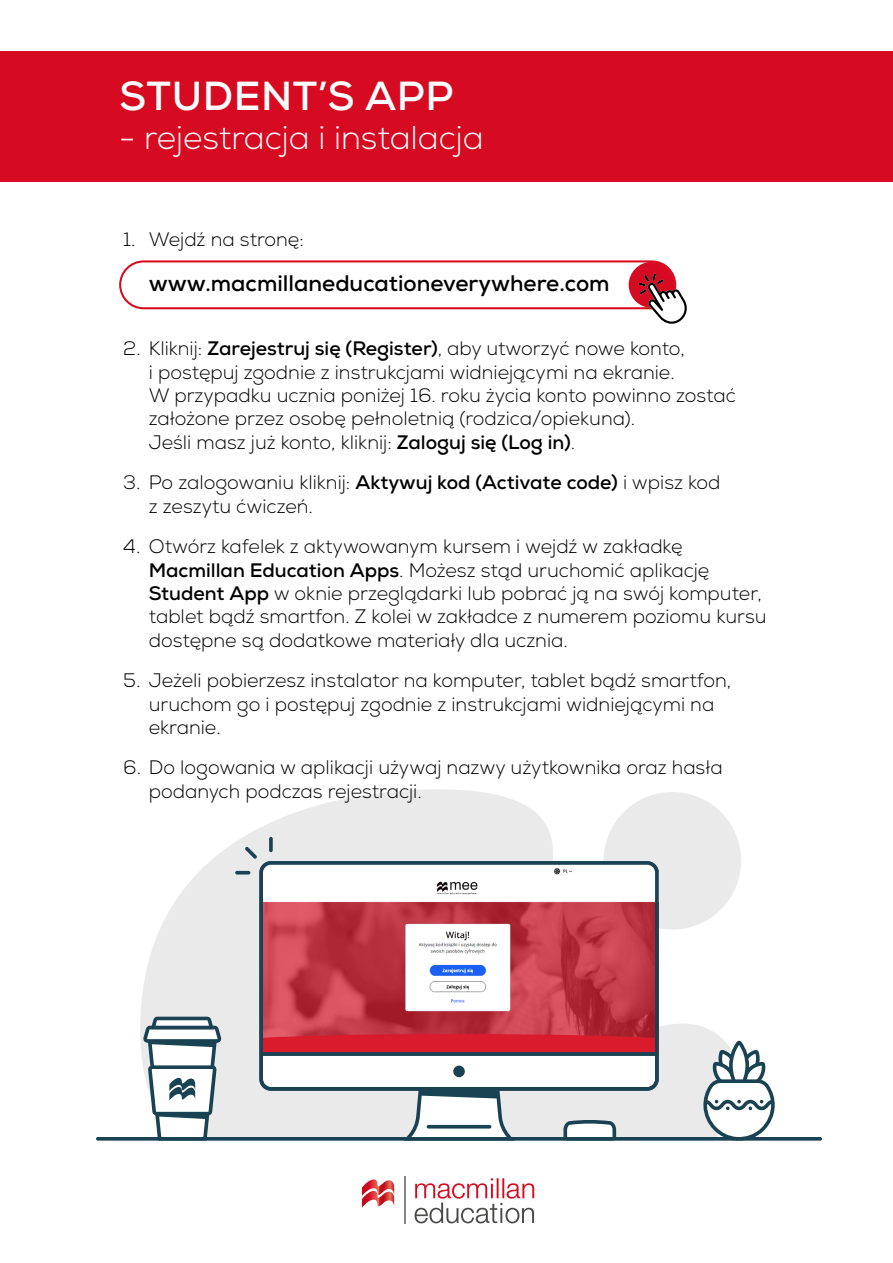
<style>
.page{position:relative;width:893px;height:1263px;background:#fff}
.page>*{position:absolute;margin:0;border:0;box-sizing:border-box;transform-origin:0 0}
.t1{font:700 40.5px "Nexa";letter-spacing:.015em;color:#fff}
.t2{font:300 33px "Nexa";color:#fff}
.t3{font:700 22.5px "Nexa";color:#000}
.t4{font:300 19.5px/23.4px "Nexa";color:#000}
.s1{font-weight:700}
</style>
<div class="page">
<svg style="left:140px;top:789px;width:601px;height:348px;fill:#eaeaea"></svg>
<svg style="left:362px;top:1179px;width:32px;height:29px"></svg>
<hr style="left:404px;top:1176px;width:1px;height:47px;background:#868686">
<svg style="left:415px;top:1178px;width:119px;height:45px"></svg>
<svg style="left:119px;top:260px;width:568px;height:64px"></svg>
<div style="left:604px;top:792px;width:137px;height:137px;background:#eaeaea;border-radius:50%"></div>
<hr style="left:96px;top:1137px;width:726px;height:3px;background:#194253;border-radius:2px">
<svg style="left:563px;top:1119px;width:53px;height:18px"></svg>
<svg style="left:404px;top:1091px;width:110px;height:46px"></svg>
<hr style="left:427px;top:1125px;width:64px;height:3px;background:#194253;border-radius:2px">
<svg style="left:269px;top:837px;width:4px;height:15px"></svg>
<svg style="left:245px;top:847px;width:12px;height:12px"></svg>
<hr style="left:235px;top:871px;width:15px;height:3px;background:#194253;border-radius:2px">
<svg style="left:703px;top:1041px;width:72px;height:96px"></svg>
<div style="left:0;top:51px;width:893px;height:131px;background:#d60a20"></div>
<svg style="left:143px;top:1017px;width:78px;height:120px"></svg>
<svg style="left:259px;top:861px;width:400px;height:230px"></svg>
<h1 class="t1" style="left:119px;top:70px;width:335px">STUDENT’S APP</h1>
<h2 class="t2" style="left:119px;top:118px;width:366px">- rejestracja i instalacja</h2>
<p class="t4" style="left:123px;top:229px;width:182px">1. Wejdź na stronę:</p>
<p class="t3" style="left:149px;top:269px;width:462px">www.macmillaneducationeverywhere.com</p>
<p class="t4" style="left:149px;top:337px;width:589px;text-indent:-26px">2. Kliknij: <span class="s1">Zarejestruj się (Register)</span>, aby utworzyć nowe konto,<br>i postępuj zgodnie z instrukcjami widniejącymi na ekranie.<br>W przypadku ucznia poniżej 16. roku życia konto powinno zostać założone przez osobę pełnoletnią (rodzica/opiekuna).<br>Jeśli masz już konto, kliknij: <span class="s1">Zaloguj się (Log in)</span>.</p>
<p class="t4" style="left:149px;top:471px;width:573px;text-indent:-26px">3. Po zalogowaniu kliknij: <span class="s1">Aktywuj kod (Activate code)</span> i wpisz kod z zeszytu ćwiczeń.</p>
<p class="t4" style="left:149px;top:535px;width:619px;text-indent:-26px">4. Otwórz kafelek z aktywowanym kursem i wejdź w zakładkę <span class="s1">Macmillan Education Apps</span>. Możesz stąd uruchomić aplikację <span class="s1">Student App</span> w oknie przeglądarki lub pobrać ją na swój komputer, tablet bądź smartfon. Z kolei w zakładce z numerem poziomu kursu dostępne są dodatkowe materiały dla ucznia.</p>
<p class="t4" style="left:149px;top:669px;width:584px;text-indent:-26px">5. Jeżeli pobierzesz instalator na komputer, tablet bądź smartfon, uruchom go i postępuj zgodnie z instrukcjami widniejącymi na ekranie.</p>
<p class="t4" style="left:149px;top:756px;width:575px;text-indent:-26px">6. Do logowania w aplikacji używaj nazwy użytkownika oraz hasła podanych podczas rejestracji.</p>
</div>
